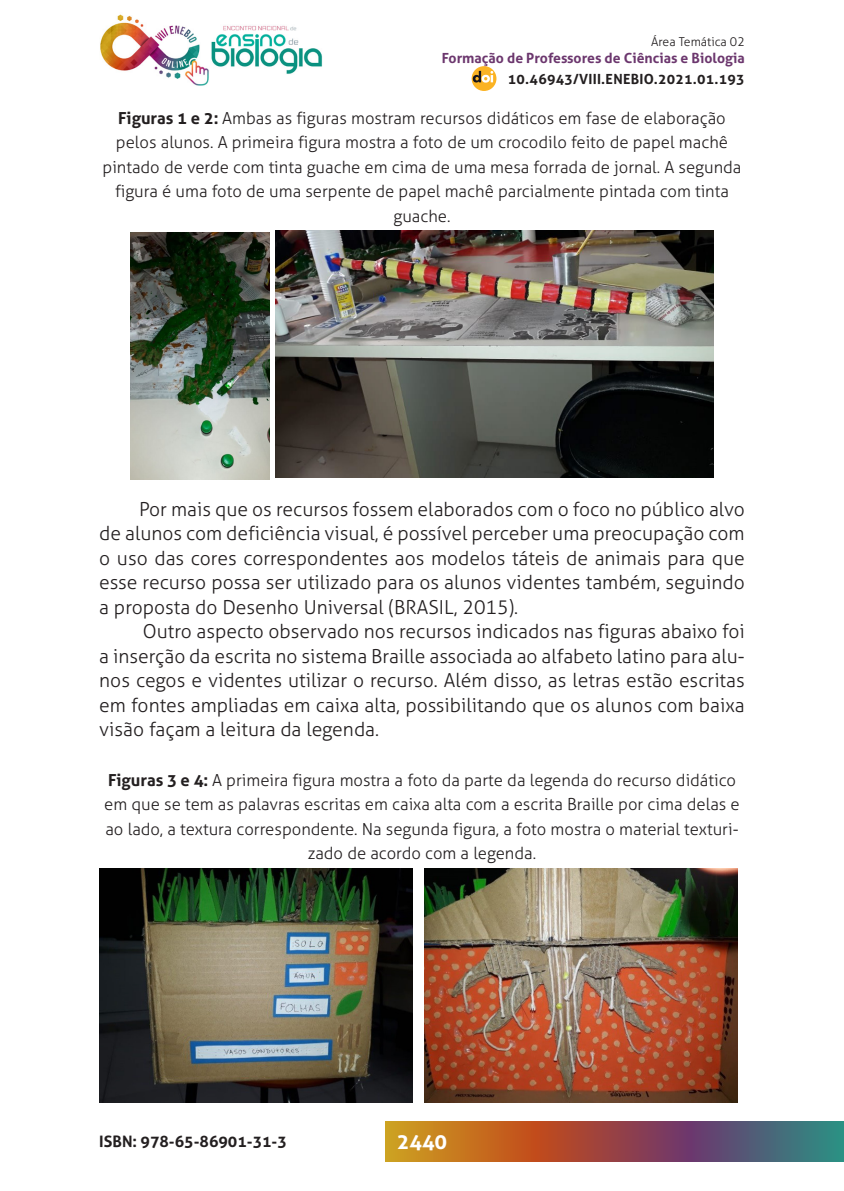
<style>
.page{position:relative;width:844px;height:1191px;background:#fff}
.page>*{position:absolute;margin:0;border:0;box-sizing:border-box;transform-origin:0 0}
.t1{font:700 21px "Aller";color:#fff}
._2_CORPO{font:300 19.25px/24.5px "Aller";color:#231f20;text-align:justify}
._7_LEGENDAS{font:300 16.62px/24.5px "Aller";color:#231f20;text-align:center}
.t2{font:700 15.75px "Aller";color:#231f20}
.t3{font:700 14px "Aller";color:#6c376e}
.t4{font:700 14px "Aller";letter-spacing:.02em;color:#231f20}
.t5{font:300 12.25px "Aller";color:#231f20}
.s1{font-weight:700}
</style>
<div class="page">
<img style="left:100px;top:14px;width:109px;height:72px">
<img style="left:211px;top:25px;width:111px;height:49px">
<svg style="left:385px;top:1121px;width:458px;height:40px;background:#8d5e49"></svg>
<div style="left:471px;top:66px;width:25px;height:25px;background:#fbb323;border-radius:50%"></div>
<svg style="left:472px;top:71px;width:21px;height:12px"></svg>
<img style="left:130px;top:232px;width:139px;height:247px">
<img style="left:275px;top:231px;width:438px;height:246px">
<img style="left:99px;top:868px;width:313px;height:235px">
<img style="left:424px;top:868px;width:313px;height:235px">
<p class="t5" style="left:651px;top:34px;width:95px">Área Temática 02</p>
<p class="t3" style="left:441px;top:49px;width:304px">Formação de Professores de Ciências e Biologia</p>
<p class="t4" style="left:508px;top:70px;width:238px">10.46943/VIII.ENEBIO.2021.01.193</p>
<p class="_7_LEGENDAS" style="left:102px;top:106px;width:640px"><span class="s1">Figuras 1 e 2:</span> Ambas as figuras mostram recursos didáticos em fase de elaboração pelos alunos. A primeira figura mostra a foto de um crocodilo feito de papel machê pintado de verde com tinta guache em cima de uma mesa forrada de jornal. A segunda figura é uma foto de uma serpente de papel machê parcialmente pintada com tinta guache.</p>
<p class="_2_CORPO" style="left:99px;top:497px;width:646px;text-indent:40px">Por mais que os recursos fossem elaborados com o foco no público alvo de alunos com deficiência visual, é possível perceber uma preocupação com o uso das cores correspondentes aos modelos táteis de animais para que esse recurso possa ser utilizado para os alunos videntes também, seguindo a proposta do Desenho Universal (BRASIL, 2015).</p>
<p class="_2_CORPO" style="left:99px;top:619px;width:646px;text-indent:44px">Outro aspecto observado nos recursos indicados nas figuras abaixo foi a inserção da escrita no sistema Braille associada ao alfabeto latino para alu&shy;nos cegos e videntes utilizar o recurso. Além disso, as letras estão escritas em fontes ampliadas em caixa alta, possibilitando que os alunos com baixa visão façam a leitura da legenda.</p>
<p class="_7_LEGENDAS" style="left:104px;top:767px;width:636px"><span class="s1">Figuras 3 e 4:</span> A primeira figura mostra a foto da parte da legenda do recurso didático em que se tem as palavras escritas em caixa alta com a escrita Braille por cima delas e ao lado, a textura correspondente. Na segunda figura, a foto mostra o material texturi&shy;zado de acordo com a legenda.</p>
<p class="t2" style="left:99px;top:1131px;width:189px">ISBN: 978-65-86901-31-3</p>
<p class="t1" style="left:396px;top:1128px;width:52px">2440</p>
</div>
